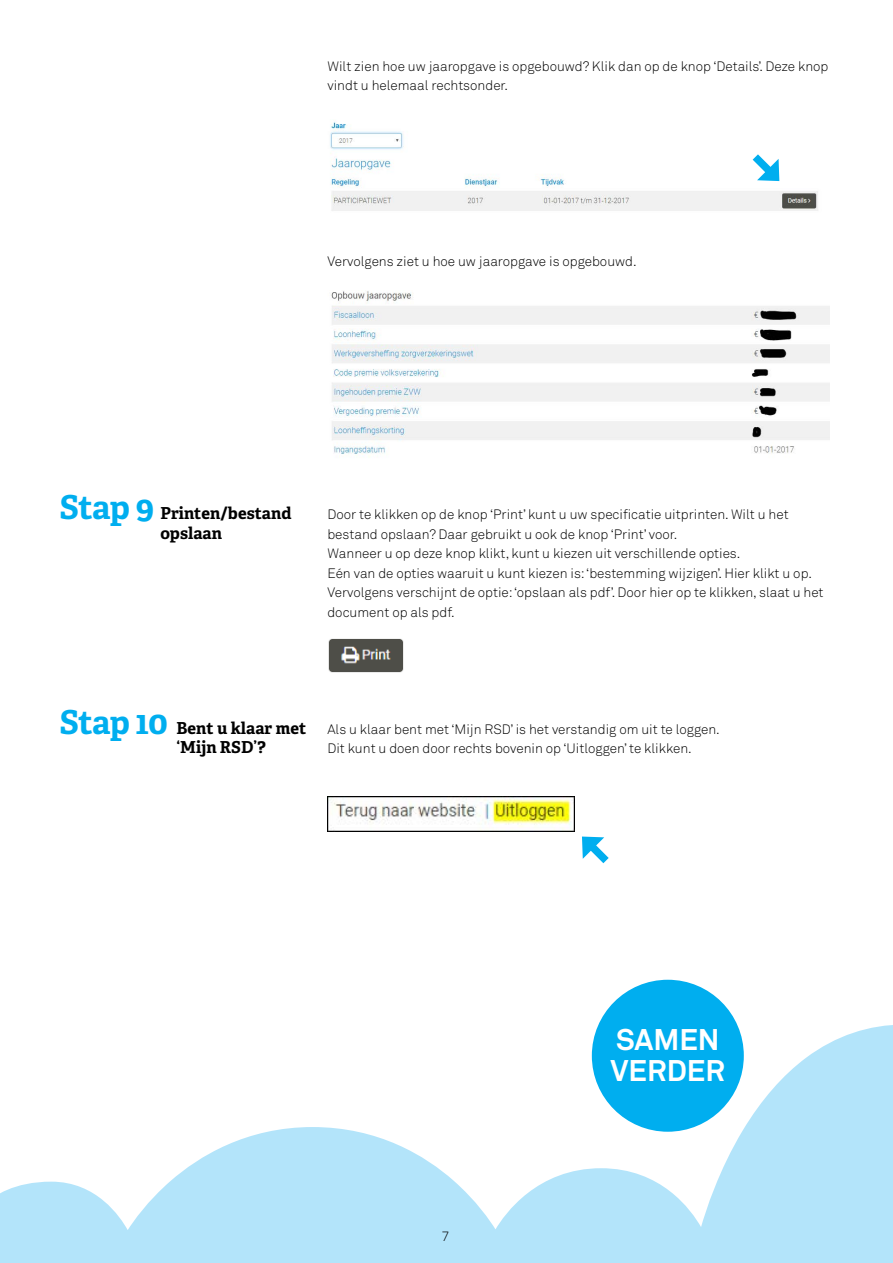
<style>
.page{position:relative;width:893px;height:1263px;background:#fff}
.page>*{position:absolute;margin:0;border:0;box-sizing:border-box;transform-origin:0 0}
.t1{font:700 29.55px/31px "Akkurat";color:#fff}
.t2{font:700 16.5px/19.5px "Adelle PE";color:#000}
.t3{font:300 13.5px/19.5px "Akkurat";color:#000}
.s1{font-size:33px;color:#00aeef}
</style>
<div class="page">
<svg style="left:0;top:1024px;width:893px;height:239px"></svg>
<img style="left:331px;top:291px;width:498px;height:166px">
<img style="left:328px;top:639px;width:76px;height:34px">
<img style="left:327px;top:796px;width:247px;height:35px">
<svg style="left:582px;top:836px;width:27px;height:28px"></svg>
<div style="left:592px;top:980px;width:152px;height:152px;background:#00aeef;border-radius:50%"></div>
<img style="left:330px;top:121px;width:488px;height:90px">
<svg style="left:745px;top:146px;width:38px;height:39px"></svg>
<p class="t3" style="left:327px;top:56px;width:503px">Wilt zien hoe uw jaaropgave is opgebouwd? Klik dan op de knop ‘Details’. Deze knop vindt u helemaal rechtsonder.</p>
<p class="t3" style="left:327px;top:251px;width:311px">Vervolgens ziet u hoe uw jaaropgave is opgebouwd.</p>
<p class="t2" style="left:160px;top:503px;width:133px;text-indent:-101px"><span class="s1">Stap 9</span> Printen/bestand opslaan</p>
<p class="t3" style="left:327px;top:504px;width:498px">Door te klikken op de knop ‘Print’ kunt u uw specificatie uitprinten. Wilt u het bestand opslaan? Daar gebruikt u ook de knop ‘Print’ voor.<br>Wanneer u op deze knop klikt, kunt u kiezen uit verschillende opties.<br>Eén van de opties waaruit u kunt kiezen is: ‘bestemming wijzigen’. Hier klikt u op.<br>Vervolgens verschijnt de optie: ‘opslaan als pdf’. Door hier op te klikken, slaat u het document op als pdf.</p>
<p class="t2" style="left:177px;top:717px;width:131px;text-indent:-117px"><span class="s1">Stap 10</span> Bent u klaar met ‘Mijn RSD’?</p>
<p class="t3" style="left:327px;top:719px;width:394px">Als u klaar bent met ‘Mijn RSD’ is het verstandig om uit te loggen.<br>Dit kunt u doen door rechts bovenin op ‘Uitloggen’ te klikken.</p>
<p class="t3" style="left:442px;top:1226px;width:9px">7</p>
<h1 class="t1" style="left:611px;top:1023px;width:116px">SAMEN<br>VERDER</h1>
</div>
